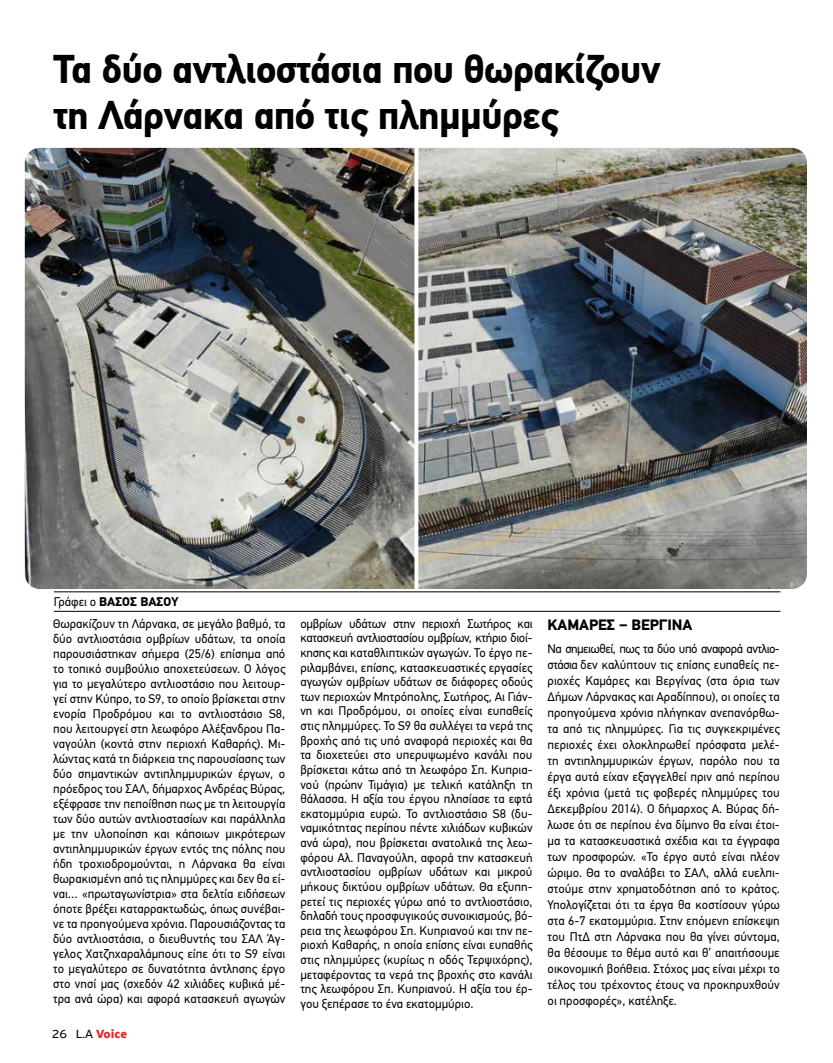
<style>
.page{position:relative;width:833px;height:1063px;background:#fff}
.page>*{position:absolute;margin:0;border:0;box-sizing:border-box;transform-origin:0 0}
.t1{font:700 40px/46px "PF Din Text Pro";letter-spacing:-.02em;color:#000}
.t2{font:700 15px "PF Din Text Pro";color:#000}
.t3{font:12.5px/14.6px "PF Din Text Pro";color:#000;text-align:justify}
.t4{font:700 12.5px "PF Din Text Pro";color:#000}
.t5{font:12.5px "PF Highway Sans Pro";color:#000}
.s1{font-weight:400}
.s2{font-weight:700;color:#ec2028}
</style>
<div class="page">
<img style="left:25px;top:148px;width:389px;height:441px">
<img style="left:418px;top:148px;width:389px;height:441px">
<svg style="left:414px;top:148px;width:1px;height:441px"></svg>
<hr style="left:54px;top:592px;width:726px;height:1px;background:#000">
<hr style="left:54px;top:611px;width:726px;height:1px;background:#000">
<h1 class="t1" style="left:53px;top:47px;width:609px">Τα δύο αντλιοστάσια που θωρακίζουν τη Λάρνακα από τις πλημμύρες</h1>
<p class="t4" style="left:54px;top:594px;width:126px"><span class="s1">Γράφει ο</span> ΒΑΣΟΣ ΒΑΣΟΥ</p>
<p class="t3" style="left:53px;top:617px;width:234px;line-height:15px">Θωρακίζουν τη Λάρνακα, σε μεγάλο βαθμό, τα δύο αντλιοστάσια ομβρίων υδάτων, τα οποία παρουσιάστηκαν σήμερα (25/6) επίσημα από το τοπικό συμβούλιο αποχετεύσεων. Ο λόγος για το μεγαλύτερο αντλιοστάσιο που λειτουρ&shy;γεί στην Κύπρο, το S9, το οποίο βρίσκεται στην ενορία Προδρόμου και το αντλιοστάσιο S8, που λειτουργεί στη λεωφόρο Αλέξανδρου Πα&shy;ναγούλη (κοντά στην περιοχή Καθαρής). Μι&shy;λώντας κατά τη διάρκεια της παρουσίασης των δύο σημαντικών αντιπλημμυρικών έργων, ο πρόεδρος του ΣΑΛ, δήμαρχος Ανδρέας Βύρας, εξέφρασε την πεποίθηση πως με τη λειτουργία των δύο αυτών αντλιοστασίων και παράλληλα με την υλοποίηση και κάποιων μικρότερων αντιπλημμυρικών έργων εντός της πόλης που ήδη τροχιοδρομούνται, η Λάρνακα θα είναι θωρακισμένη από τις πλημμύρες και δεν θα εί&shy;ναι… «πρωταγωνίστρια» στα δελτία ειδήσεων όποτε βρέξει καταρρακτωδώς, όπως συνέβαι&shy;νε τα προηγούμενα χρόνια. Παρουσιάζοντας τα δύο αντλιοστάσια, ο διευθυντής του ΣΑΛ Άγ&shy;γελος Χατζηχαραλάμπους είπε ότι το S9 είναι το μεγαλύτερο σε δυνατότητα άντλησης έργο στο νησί μας (σχεδόν 42 χιλιάδες κυβικά μέ&shy;τρα ανά ώρα) και αφορά κατασκευή αγωγών</p>
<p class="t3" style="left:300px;top:616px;width:234px">ομβρίων υδάτων στην περιοχή Σωτήρος και κατασκευή αντλιοστασίου ομβρίων, κτήριο διοί&shy;κησης και καταθλιπτικών αγωγών. Το έργο πε&shy;ριλαμβάνει, επίσης, κατασκευαστικές εργασίες αγωγών ομβρίων υδάτων σε διάφορες οδούς των περιοχών Μητρόπολης, Σωτήρος, Αι Γιάν&shy;νη και Προδρόμου, οι οποίες είναι ευπαθείς στις πλημμύρες. Το S9 θα συλλέγει τα νερά της βροχής από τις υπό αναφορά περιοχές και θα τα διοχετεύει στο υπερυψωμένο κανάλι που βρίσκεται κάτω από τη λεωφόρο Σπ. Κυπρια&shy;νού (πρώην Τιμάγια) με τελική κατάληξη τη θάλασσα. Η αξία του έργου πλησίασε τα εφτά εκατομμύρια ευρώ. Το αντλιοστάσιο S8 (δυ&shy;ναμικότητας περίπου πέντε χιλιάδων κυβικών ανά ώρα), που βρίσκεται ανατολικά της λεω&shy;φόρου Αλ. Παναγούλη, αφορά την κατασκευή αντλιοστασίου ομβρίων υδάτων και μικρού μήκους δικτύου ομβρίων υδάτων. Θα εξυπη&shy;ρετεί τις περιοχές γύρω από το αντλιοστάσιο, δηλαδή τους προσφυγικούς συνοικισμούς, βό&shy;ρεια της λεωφόρου Σπ. Κυπριανού και την πε&shy;ριοχή Καθαρής, η οποία επίσης είναι ευπαθής στις πλημμύρες (κυρίως η οδός Τερψιχόρης), μεταφέροντας τα νερά της βροχής στο κανάλι της λεωφόρου Σπ. Κυπριανού. Η αξία του έρ&shy;γου ξεπέρασε το ένα εκατομμύριο.</p>
<p class="t2" style="left:547px;top:615px;width:146px">ΚΑΜΆΡΕΣ – ΒΕΡΓΊΝΑ</p>
<p class="t3" style="left:547px;top:640px;width:234px;line-height:16px">Να σημειωθεί, πως τα δύο υπό αναφορά αντλιο&shy;στάσια δεν καλύπτουν τις επίσης ευπαθείς πε&shy;ριοχές Καμάρες και Βεργίνας (στα όρια των Δήμων Λάρνακας και Αραδίππου), οι οποίες τα προηγούμενα χρόνια πλήγηκαν ανεπανόρθω&shy;τα από τις πλημμύρες. Για τις συγκεκριμένες περιοχές έχει ολοκληρωθεί πρόσφατα μελέ&shy;τη αντιπλημμυρικών έργων, παρόλο που τα έργα αυτά είχαν εξαγγελθεί πριν από περίπου έξι χρόνια (μετά τις φοβερές πλημμύρες του Δεκεμβρίου 2014). Ο δήμαρχος Α. Βύρας δή&shy;λωσε ότι σε περίπου ένα δίμηνο θα είναι έτοι&shy;μα τα κατασκευαστικά σχέδια και τα έγγραφα των προσφορών. «Το έργο αυτό είναι πλέον ώριμο. Θα το αναλάβει το ΣΑΛ, αλλά ευελπι&shy;στούμε στην χρηματοδότηση από το κράτος.<br>Υπολογίζεται ότι τα έργα θα κοστίσουν γύρω στα 6-7 εκατομμύρια. Στην επόμενη επίσκεψη του ΠτΔ στη Λάρνακα που θα γίνει σύντομα, θα θέσουμε το θέμα αυτό και θ’ απαιτήσουμε οικονομική βοήθεια. Στόχος μας είναι μέχρι το τέλος του τρέχοντος έτους να προκηρυχθούν οι προσφορές», κατέληξε.</p>
<p class="t5" style="left:52px;top:1027px;width:77px">26 L.A <span class="s2">Voice</span></p>
</div>
